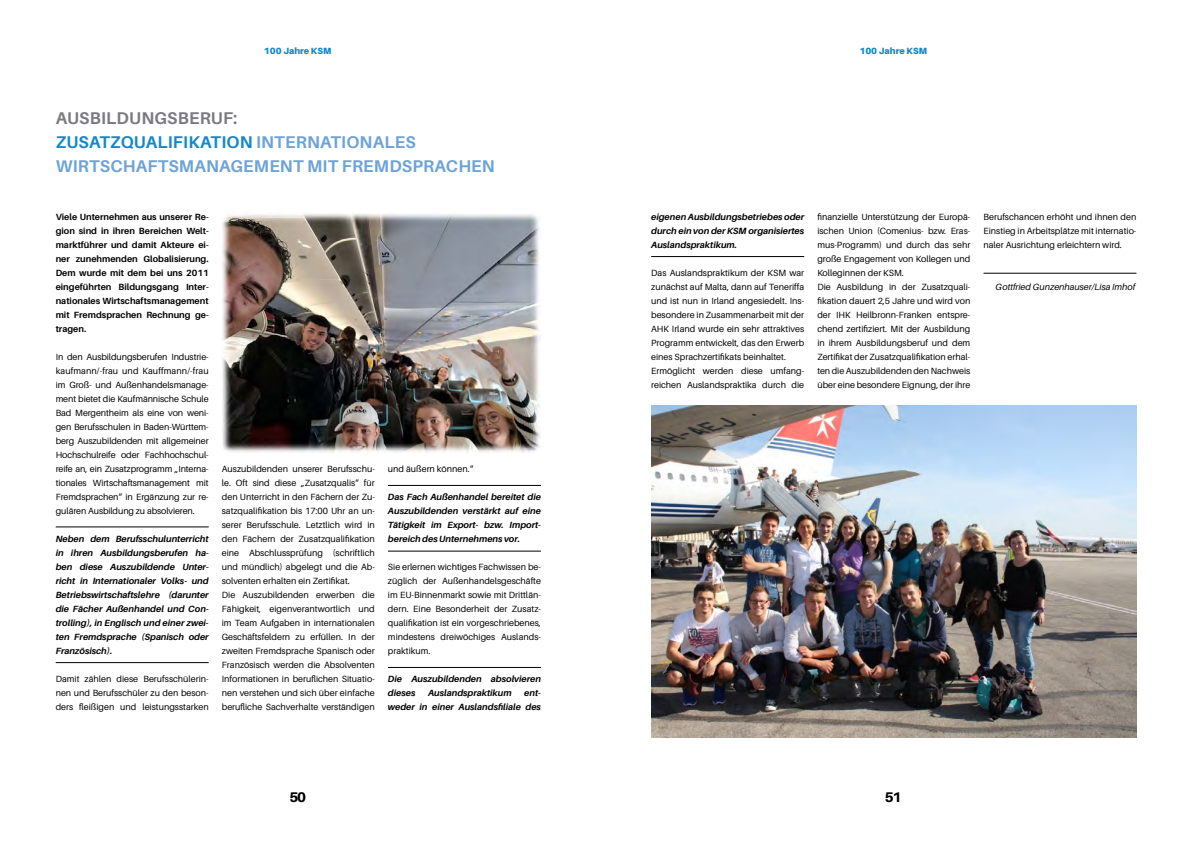
<style>
.page{position:relative;width:1191px;height:842px;background:#fff}
.page>*{position:absolute;margin:0;border:0;box-sizing:border-box;transform-origin:0 0}
.t1{font:700 17px/24px "Aileron";letter-spacing:.01em;color:#6da3d8}
.t2{font:800 14px "Aileron";color:#000}
.t3{font:9px/14px "Aileron";color:#000;text-align:justify}
.t4{font:italic 700 9px/14px "Aileron";color:#000;text-align:justify}
.t5{font:700 9px/14px "Aileron";color:#000;text-align:justify}
.t6{font:italic 9px "Aileron";color:#000}
.t7{font:900 9px "Aileron";color:#1488ca}
.s1{color:#7b7a81}
.s2{color:#1488ca}
</style>
<div class="page">
<hr style="left:56px;top:526px;width:153px;height:1px;background:#000">
<hr style="left:56px;top:662px;width:153px;height:1px;background:#000">
<hr style="left:388px;top:485px;width:153px;height:1px;background:#000">
<hr style="left:388px;top:551px;width:153px;height:1px;background:#000">
<hr style="left:388px;top:667px;width:153px;height:1px;background:#000">
<img style="left:651px;top:405px;width:485px;height:332px">
<img style="left:222px;top:213px;width:319px;height:239px">
<hr style="left:651px;top:256px;width:153px;height:1px;background:#000">
<hr style="left:983px;top:273px;width:153px;height:1px;background:#000">
<p class="t7" style="left:264px;top:45px;width:69px">100 Jahre KSM</p>
<h1 class="t1" style="left:56px;top:106px;width:440px"><span class="s1">AUSBILDUNGSBERUF:<br></span><span class="s2">ZUSATZQUALIFIKATION</span> INTERNATIONALES<br>WIRTSCHAFTSMANAGEMENT MIT FREMDSPRACHEN</h1>
<p class="t5" style="left:56px;top:209px;width:154px">Viele Unternehmen aus unserer Re&shy;gion sind in ihren Bereichen Welt&shy;marktführer und damit Akteure ei&shy;ner zunehmenden Globalisierung.<br>Dem wurde mit dem bei uns 2011 eingeführten Bildungsgang Inter&shy;nationales Wirtschaftsmanagement mit Fremdsprachen Rechnung ge&shy;tragen.</p>
<p class="t3" style="left:56px;top:350px;width:154px">In den Ausbildungsberufen Industrie&shy;kaufmann/-frau und Kauffmann/-frau im Groß- und Außenhandelsmanage&shy;ment bietet die Kaufmännische Schule Bad Mergentheim als eine von weni&shy;gen Berufsschulen in Baden-Württem&shy;berg Auszubildenden mit allgemeiner Hochschulreife oder Fachhochschul&shy;reife an, ein Zusatzprogramm „Interna&shy;tionales Wirtschaftsmanagement mit Fremdsprachen“ in Ergänzung zur re&shy;gulären Ausbildung zu absolvieren.</p>
<p class="t4" style="left:56px;top:532px;width:154px">Neben dem Berufsschulunterricht in ihren Ausbildungsberufen ha&shy;ben diese Auszubildende Unter&shy;richt in Internationaler Volks- und Betriebswirtschaftslehre (darunter die Fächer Außenhandel und Con&shy;trolling), in Englisch und einer zwei&shy;ten Fremdsprache (Spanisch oder Französisch).</p>
<p class="t3" style="left:56px;top:672px;width:154px">Damit zählen diese Berufsschülerin&shy;nen und Berufsschüler zu den beson&shy;ders fleißigen und leistungsstarken</p>
<p class="t3" style="left:222px;top:462px;width:154px;text-align:left">Auszubildenden unserer Berufsschu&shy;le. Oft sind diese „Zusatzqualis“ für den Unterricht in den Fächern der Zu&shy;satzqualifikation bis 17:00 Uhr an un&shy;serer Berufsschule. Letztlich wird in den Fächern der Zusatzqualifikation eine Abschlussprüfung (schriftlich und mündlich) abgelegt und die Ab&shy;solventen erhalten ein Zertifikat.<br>Die Auszubildenden erwerben die Fähigkeit, eigenverantwortlich und im Team Aufgaben in internationalen Geschäftsfeldern zu erfüllen. In der zweiten Fremdsprache Spanisch oder Französisch werden die Absolventen Informationen in beruflichen Situatio&shy;nen verstehen und sich über einfache berufliche Sachverhalte verständigen</p>
<p class="t3" style="left:388px;top:462px;width:87px">und äußern können.“</p>
<p class="t4" style="left:388px;top:490px;width:154px">Das Fach Außenhandel bereitet die Auszubildenden verstärkt auf eine Tätigkeit im Export- bzw. Import&shy;bereich des Unternehmens vor.</p>
<p class="t3" style="left:388px;top:560px;width:154px">Sie erlernen wichtiges Fachwissen be&shy;züglich der Außenhandelsgeschäfte im EU-Binnenmarkt sowie mit Drittlän&shy;dern. Eine Besonderheit der Zusatz&shy;qualifikation ist ein vorgeschriebenes, mindestens dreiwöchiges Auslands&shy;praktikum.</p>
<p class="t4" style="left:388px;top:672px;width:154px">Die Auszubildenden absolvieren dieses</p>
<p class="t4" style="left:428px;top:686px;width:85px">Auslandspraktikum</p>
<p class="t4" style="left:388px;top:686px;width:154px;text-align:right">ent-<br>weder in einer Auslandsfiliale des</p>
<h2 class="t2" style="left:289px;top:789px;width:18px">50</h2>
<p class="t7" style="left:859px;top:45px;width:69px">100 Jahre KSM</p>
<p class="t4" style="left:651px;top:209px;width:154px">eigenen Ausbildungsbetriebes oder durch ein von der KSM organisiertes Auslandspraktikum.</p>
<p class="t3" style="left:651px;top:266px;width:154px;text-align:left">Das Auslandspraktikum der KSM war zunächst auf Malta, dann auf Teneriffa und ist nun in Irland angesiedelt. Ins&shy;besondere in Zusammenarbeit mit der AHK Irland wurde ein sehr attraktives Programm entwickelt, das den Erwerb eines Sprachzertifikats beinhaltet.<br>Ermöglicht werden diese umfang&shy;reichen Auslandspraktika durch die</p>
<p class="t3" style="left:817px;top:210px;width:154px;text-align:left">finanzielle Unterstützung der Europä&shy;ischen Union (Comenius- bzw. Eras&shy;mus-Programm) und durch das sehr große Engagement von Kollegen und Kolleginnen der KSM.<br>Die Ausbildung in der Zusatzquali&shy;fikation dauert 2,5 Jahre und wird von der IHK Heilbronn-Franken entspre&shy;chend zertifiziert. Mit der Ausbildung in ihrem Ausbildungsberuf und dem Zertifikat der Zusatzqualifikation erhal&shy;ten die Auszubildenden den Nachweis über eine besondere Eignung, der ihre</p>
<p class="t3" style="left:983px;top:210px;width:154px">Berufschancen erhöht und ihnen den Einstieg in Arbeitsplätze mit internatio&shy;naler Ausrichtung erleichtern wird.</p>
<p class="t6" style="left:995px;top:281px;width:141px">Gottfried Gunzenhauser/Lisa Imhof</p>
<h2 class="t2" style="left:885px;top:789px;width:18px">51</h2>
</div>
